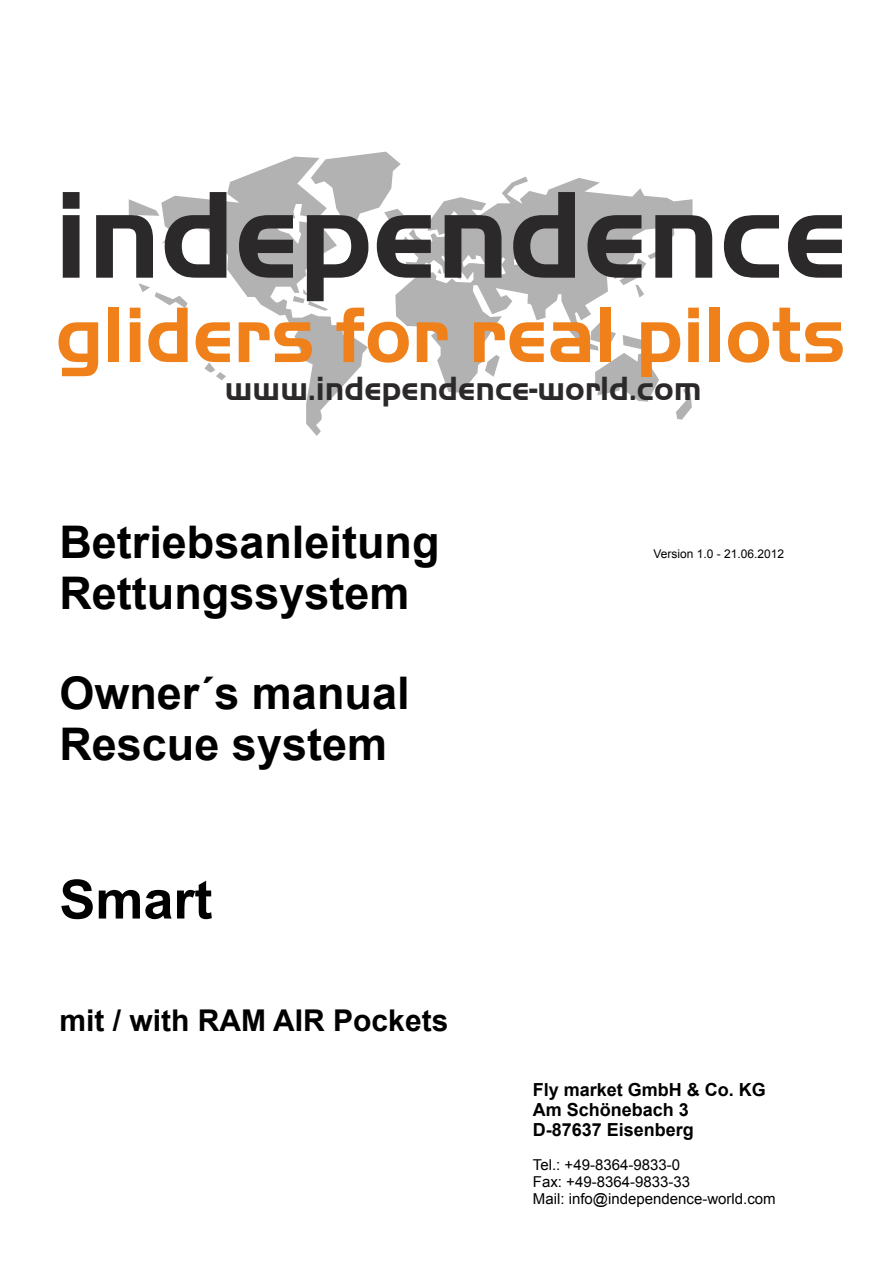
<style>
.page{position:relative;width:893px;height:1263px;background:#fff}
.page>*{position:absolute;margin:0;border:0;box-sizing:border-box;transform-origin:0 0}
.t1{font:700 128.55px "Handel Got D";color:#2b2929}
.t2{font:700 81.6px "Handel Got D";color:#f0801a}
.t3{font:700 54px "Arial";color:#000}
.t4{font:700 45px/50.2px "Arial";color:#000}
.t5{font:700 34.65px "Handel Got D";color:#2b2929}
.t6{font:700 30px "Arial";color:#000}
.t7{font:700 18px/20.1px "Arial";color:#000}
.t8{font:15px/16.8px "Arial";color:#000}
.t9{font:12px "Arial";color:#000}
</style>
<div class="page">
<svg style="left:129px;top:152px;width:563px;height:284px"></svg>
<h1 class="t1" style="left:54px;top:162px;width:794px">independence</h1>
<h2 class="t2" style="left:56px;top:289px;width:792px">gliders for real pilots</h2>
<h3 class="t5" style="left:225px;top:369px;width:478px">www.independence-world.com</h3>
<h3 class="t4" style="left:59px;top:519px;width:382px">Betriebsanleitung</h3>
<h3 class="t4" style="left:59px;top:569px;width:352px">Rettungssystem</h3>
<h3 class="t4" style="left:59px;top:670px;width:352px">Owner´s manual<br>Rescue system</h3>
<h3 class="t3" style="left:59px;top:863px;width:155px">Smart</h3>
<h3 class="t6" style="left:59px;top:1000px;width:390px">mit / with RAM AIR Pockets</h3>
<p class="t9" style="left:653px;top:546px;width:132px">Version 1.0 - 21.06.2012</p>
<p class="t7" style="left:533px;top:1080px;width:235px">Fly market GmbH &amp; Co. KG<br>Am Schönebach 3<br>D-87637 Eisenberg</p>
<p class="t8" style="left:533px;top:1157px;width:244px">Tel.: +49-8364-9833-0<br>Fax: +49-8364-9833-33<br>Mail: info@independence-world.com</p>
</div>
